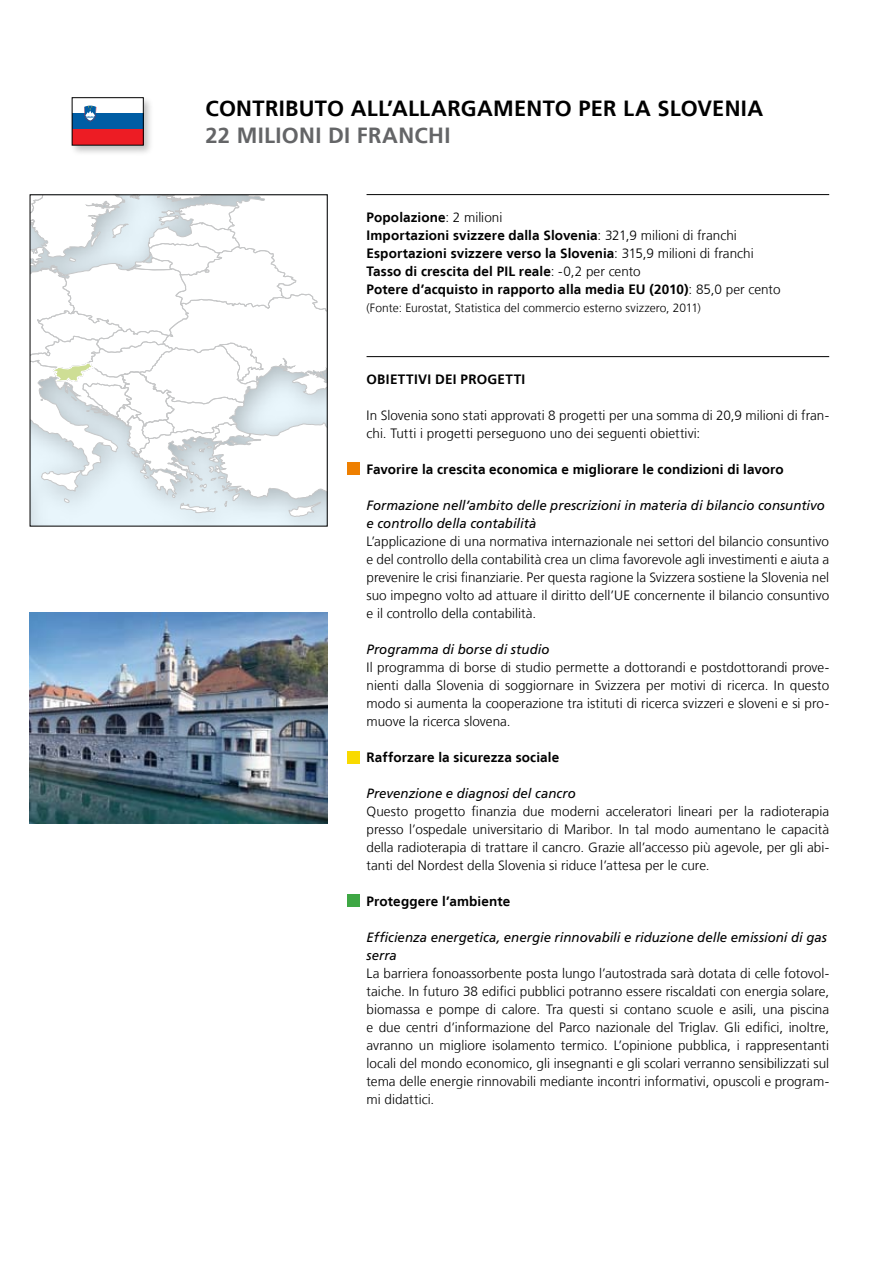
<style>
.page{position:relative;width:893px;height:1263px;background:#fff}
.page>*{position:absolute;margin:0;border:0;box-sizing:border-box;transform-origin:0 0}
.t1{font:700 21.9px "Frutiger LT";letter-spacing:.01em;color:#000}
.t2{font:700 21.9px "Frutiger LT";letter-spacing:.015em;color:#646567}
.t3{font:300 13.5px/18px "Frutiger LT";color:#000;text-align:justify}
.t4{font:700 13.5px/18px "Frutiger LT";letter-spacing:.01em;color:#000}
.t5{font:italic 13.5px/18px "Frutiger LT Std";color:#000}
.t6{font:300 12px "Frutiger LT";letter-spacing:.01em;color:#000}
.s1{font-weight:300}
</style>
<div class="page">
<svg style="left:30px;top:194px;width:297px;height:330px"></svg>
<div style="left:70px;top:95px;width:84px;height:61px;background:#000;opacity:.25"></div>
<div style="left:72px;top:98px;width:71px;height:23px;background:#fff"></div>
<div style="left:72px;top:121px;width:71px;height:24px;background:#ed1c24"></div>
<div style="left:72px;top:114px;width:71px;height:15px;background:#005da4"></div>
<svg style="left:84px;top:106px;width:12px;height:15px"></svg>
<div style="left:72px;top:97px;width:72px;height:48px;border:1px solid #000"></div>
<hr style="left:367px;top:194px;width:462px;height:1px;background:#000">
<hr style="left:367px;top:356px;width:462px;height:1px;background:#000">
<div style="left:347px;top:462px;width:13px;height:12px;background:#ee7f00"></div>
<div style="left:347px;top:751px;width:13px;height:13px;background:#f9da00"></div>
<div style="left:347px;top:894px;width:13px;height:13px;background:#3ea744"></div>
<img style="left:30px;top:612px;width:297px;height:212px">
<h1 class="t1" style="left:206px;top:95px;width:559px">Contributo all’allargamento per la Slovenia</h1>
<h1 class="t2" style="left:206px;top:122px;width:246px">22 M ilioni di franchi</h1>
<p class="t4" style="left:367px;top:208px;width:415px">Popolazione<span class="s1">: 2 milioni<br></span>Importazioni svizzere dalla Slovenia<span class="s1">: 321,9 milioni di franchi </span>Esportazioni svizzere verso la Slovenia<span class="s1">: 315,9 milioni di franchi </span>Tasso di crescita del PIL reale<span class="s1">: -0,2 per cento<br></span>Potere d’acquisto in rapporto alla media EU (2010)<span class="s1">: 85,0 per cento</span></p>
<p class="t6" style="left:367px;top:301px;width:336px">(Fonte: Eurostat, Statistica del commercio esterno svizzero, 2011)</p>
<p class="t4" style="left:367px;top:370px;width:160px">Obiettivi dei progetti</p>
<p class="t3" style="left:367px;top:406px;width:464px">In Slovenia sono stati approvati 8 progetti per una somma di 20,9 milioni di fran&shy;chi. Tutti i progetti perseguono uno dei seguenti obiettivi:</p>
<p class="t4" style="left:367px;top:460px;width:419px">Favorire la crescita economica e migliorare le condizioni di lavoro</p>
<p class="t5" style="left:367px;top:496px;width:460px">Formazione nell’ambito delle prescrizioni in materia di bilancio consuntivo e controllo della contabilità</p>
<p class="t3" style="left:367px;top:532px;width:464px">L’applicazione di una normativa internazionale nei settori del bilancio consuntivo e del controllo della contabilità crea un clima favorevole agli investimenti e aiuta a prevenire le crisi finanziarie. Per questa ragione la Svizzera sostiene la Slovenia nel suo impegno volto ad attuare il diritto dell’UE concernente il bilancio consuntivo e il controllo della contabilità.</p>
<p class="t5" style="left:367px;top:640px;width:184px">Programma di borse di studio</p>
<p class="t3" style="left:367px;top:658px;width:464px">Il programma di borse di studio permette a dottorandi e postdottorandi prove&shy;nienti dalla Slovenia di soggiornare in Svizzera per motivi di ricerca. In questo modo si aumenta la cooperazione tra istituti di ricerca svizzeri e sloveni e si pro&shy;muove la ricerca slovena.</p>
<p class="t4" style="left:367px;top:748px;width:194px">Rafforzare la sicurezza sociale</p>
<p class="t5" style="left:367px;top:784px;width:211px">Prevenzione e diagnosi del cancro</p>
<p class="t3" style="left:367px;top:802px;width:464px">Questo progetto finanzia due moderni acceleratori lineari per la radioterapia presso l’ospedale universitario di Maribor. In tal modo aumentano le capacità della radioterapia di trattare il cancro. Grazie all’accesso più agevole, per gli abi&shy;tanti del Nordest della Slovenia si riduce l’attesa per le cure.</p>
<p class="t4" style="left:367px;top:892px;width:145px">Proteggere l’ambiente</p>
<p class="t5" style="left:367px;top:928px;width:462px">Efficienza energetica, energie rinnovabili e riduzione delle emissioni di gas serra</p>
<p class="t3" style="left:367px;top:964px;width:464px">La barriera fonoassorbente posta lungo l’autostrada sarà dotata di celle fotovol&shy;taiche. In futuro 38 edifici pubblici potranno essere riscaldati con energia solare, biomassa e pompe di calore. Tra questi si contano scuole e asili, una piscina e due centri d’informazione del Parco nazionale del Triglav. Gli edifici, inoltre, avranno un migliore isolamento termico. L’opinione pubblica, i rappresentanti locali del mondo economico, gli insegnanti e gli scolari verranno sensibilizzati sul tema delle energie rinnovabili mediante incontri informativi, opuscoli e program&shy;mi didattici.</p>
</div>
